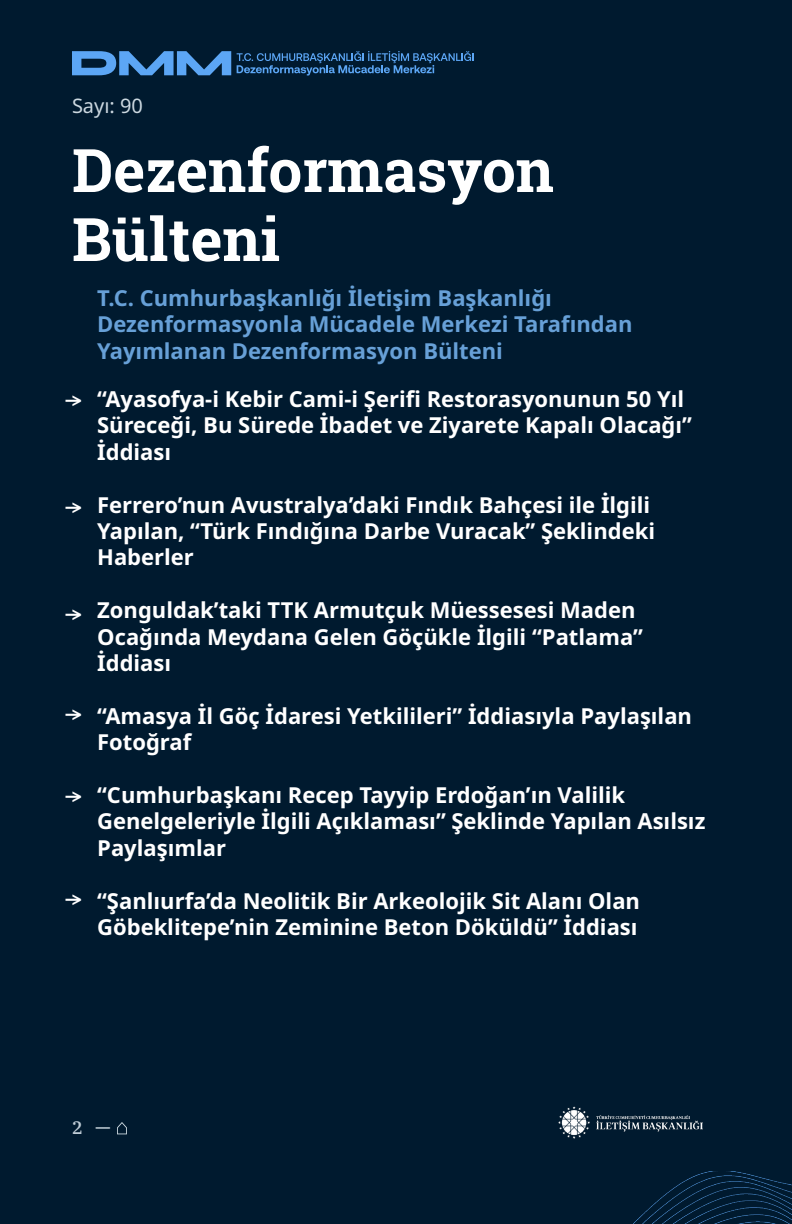
<style>
.page{position:relative;width:792px;height:1224px;background:#001a2f}
.page>*{position:absolute;margin:0;border:0;box-sizing:border-box;transform-origin:0 0}
.t1{font:700 60px/69px "Roboto Slab";color:#fff}
.t2{font:700 22px/26.4px "Noto Sans";color:#fff}
.t3{font:700 22px/26.4px "Noto Sans";color:#67a0d7}
.t4{font:20px "Noto Sans";color:#ccd8e0}
.t5{font:500 18px "IBM Plex Serif";color:#bfccd6}
.s1{font-size:20px;color:#ccd9e0}
</style>
<div class="page">
<img style="left:633px;top:1171px;width:159px;height:53px">
<img style="left:558px;top:1106px;width:144px;height:32px">
<svg style="left:117px;top:1122px;width:10px;height:12px"></svg>
<svg style="left:72px;top:51px;width:159px;height:24px"></svg>
<svg style="left:237px;top:51px;width:237px;height:24px"></svg>
<p class="t4" style="left:72px;top:92px;width:72px">Sayı: 90</p>
<p class="t1" style="left:72px;top:135px;width:483px">Dezenformasyon<br>Bülteni</p>
<p class="t3" style="left:97px;top:285px;width:537px">T.C. Cumhurbaşkanlığı İletişim Başkanlığı<br>Dezenformasyonla Mücadele Merkezi Tarafından<br>Yayımlanan Dezenformasyon Bülteni</p>
<p class="t2" style="left:97px;top:386px;width:596px">“Ayasofya-i Kebir Cami-i Şerifi Restorasyonunun 50 Yıl<br>Süreceği, Bu Sürede İbadet ve Ziyarete Kapalı Olacağı”<br>İddiası</p>
<p class="t2" style="left:97px;top:492px;width:559px">Ferrero’nun Avustralya’daki Fındık Bahçesi ile İlgili<br>Yapılan, “Türk Fındığına Darbe Vuracak” Şeklindeki<br>Haberler</p>
<p class="t2" style="left:97px;top:598px;width:547px">Zonguldak’taki TTK Armutçuk Müessesesi Maden<br>Ocağında Meydana Gelen Göçükle İlgili “Patlama”<br>İddiası</p>
<p class="t2" style="left:97px;top:703px;width:596px">“Amasya İl Göç İdaresi Yetkilileri” İddiasıyla Paylaşılan<br>Fotoğraf</p>
<p class="t2" style="left:97px;top:782px;width:610px">“Cumhurbaşkanı Recep Tayyip Erdoğan’ın Valilik<br>Genelgeleriyle İlgili Açıklaması” Şeklinde Yapılan Asılsız<br>Paylaşımlar</p>
<p class="t2" style="left:97px;top:888px;width:544px">“Şanlıurfa’da Neolitik Bir Arkeolojik Sit Alanı Olan<br>Göbeklitepe’nin Zeminine Beton Döküldü” İddiası</p>
<p class="t5" style="left:72px;top:1114px;width:40px">2 <span class="s1">—</span></p>
</div>
